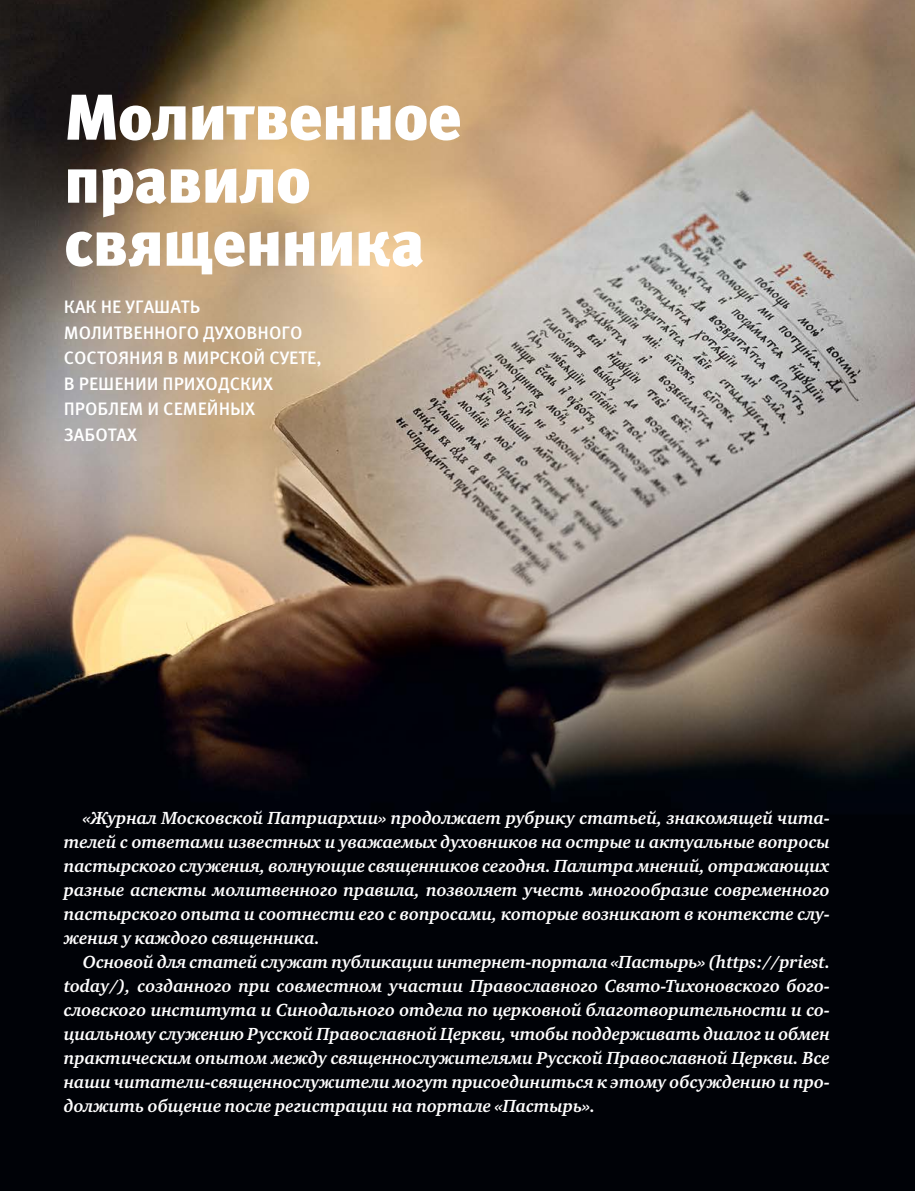
<style>
.page{position:relative;width:915px;height:1191px;background:#fff}
.page>*{position:absolute;margin:0;border:0;box-sizing:border-box;transform-origin:0 0}
.t1{font:900 64.5px/63px "Meta Pro";letter-spacing:-.02em;color:#fff}
.t2{font:italic 700 18px/24px "Charter ITC";letter-spacing:-.005em;color:#fff;text-align:justify}
.t3{font:500 18px/25.5px "Meta Pro";color:#fff}
</style>
<div class="page">
<img style="left:0;top:0;width:914px;height:1191px">
<h1 class="t1" style="left:64px;top:88px;width:399px">Молитвенное правило священника</h1>
<p class="t3" style="left:64px;top:294px;width:259px">КАК НЕ УГАШАТЬ<br>МОЛИТВЕННОГО ДУХОВНОГО<br>СОСТОЯНИЯ В МИРСКОЙ СУЕТЕ,<br>В РЕШЕНИИ ПРИХОДСКИХ<br>ПРОБЛЕМ И СЕМЕЙНЫХ<br>ЗАБОТАХ</p>
<p class="t2" style="left:64px;top:806px;width:767px;text-indent:19px">«Журнал Московской Патриархии» продолжает рубрику статьей, знакомящей чита&shy;телей с ответами известных и уважаемых духовников на острые и актуальные вопросы пастырского служения, волнующие священников сегодня. Палитра мнений, отражающих разные аспекты молитвенного правила, позволяет учесть многообразие современного пастырского опыта и соотнести его с вопросами, которые возникают в контексте слу&shy;жения у каждого священника.</p>
<p class="t2" style="left:64px;top:950px;width:767px;text-indent:19px">Основой для статей служат публикации интернет-портала «Пастырь» (https://priest. today/), созданного при совместном участии Православного Свято-Тихоновского бого&shy;словского института и Синодального отдела по церковной благотворительности и со&shy;циальному служению Русской Православной Церкви, чтобы поддерживать диалог и обмен практическим опытом между священнослужителями Русской Православной Церкви. Все наши читатели-священнослужители могут присоединиться к этому обсуждению и про&shy;должить общение после регистрации на портале «Пастырь».</p>
</div>
